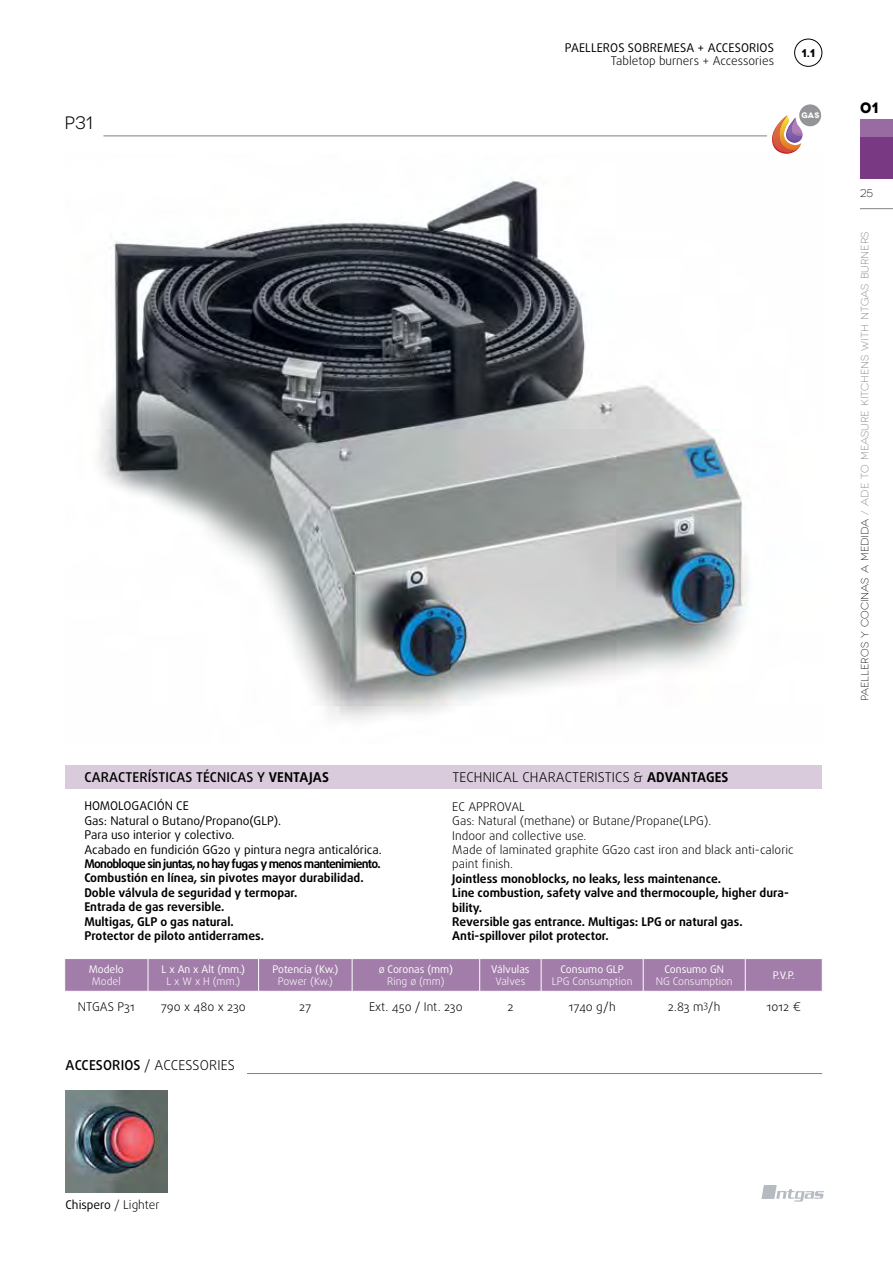
<style>
.page{position:relative;width:893px;height:1263px;background:#fff}
.page>*{position:absolute;margin:0;border:0;box-sizing:border-box;transform-origin:0 0}
.t1{font:18px "Novecentowide";color:#000}
.t2{font:700 15px "Novecentowide";color:#000}
.t3{font:300 13.65px "Daxline Pro";letter-spacing:.01em;color:#000}
.t4{font:300 13.5px "Daxline Pro";letter-spacing:.01em;color:#000}
.t5{font:500 13.5px "Daxline Pro";letter-spacing:.01em;color:#000}
.t6{font:700 12px/14.4px "Daxline Pro";color:#000}
.t7{font:300 12px/14.4px "Daxline Pro";color:#000}
.t8{font:12px/14.4px "Daxline Pro";color:#000}
.t9{font:700 11.25px "Novecentowide";color:#000}
.t10{font:300 11.25px "Novecentowide";color:#000}
.t11{font:10.5px "Daxline Pro";color:#fff}
.t12{font:300 10.5px "Daxline Pro";color:#fff}
.t13{font:300 10.5px "Novecentowide";letter-spacing:-.01em;color:#77787b}
.t14{font:700 8.1px "Novecentowide";color:#fff}
.s1{font-weight:700}
.s2{font-weight:500}
.s3{color:#000}
.s4{font-weight:300}
</style>
<div class="page">
<img style="left:65px;top:1090px;width:102px;height:102px">
<hr style="left:247px;top:1073px;width:575px;height:1px;background:#808284">
<hr style="left:103px;top:136px;width:719px;height:1px;background:#808284">
<div style="left:794px;top:39px;width:28px;height:28px;border:1px solid #000;border-radius:50%"></div>
<div style="left:65px;top:765px;width:757px;height:23px;background:#d9cbdc"></div>
<img style="left:99px;top:179px;width:649px;height:541px">
<div style="left:860px;top:130px;width:33px;height:49px;background:#793a83"></div>
<div style="left:860px;top:119px;width:33px;height:17px;background:#996ba3"></div>
<hr style="left:860px;top:208px;width:33px;height:1px;background:#808284">
<svg style="left:761px;top:1185px;width:63px;height:16px"></svg>
<svg style="left:65px;top:959px;width:757px;height:32px;background:#a27ea9"></svg>
<hr style="left:148px;top:959px;width:1px;height:32px;background:#fff">
<hr style="left:258px;top:959px;width:1px;height:32px;background:#fff">
<hr style="left:352px;top:959px;width:1px;height:32px;background:#fff">
<hr style="left:479px;top:959px;width:1px;height:32px;background:#fff">
<hr style="left:541px;top:959px;width:1px;height:32px;background:#fff">
<hr style="left:643px;top:959px;width:1px;height:32px;background:#fff">
<hr style="left:745px;top:959px;width:1px;height:32px;background:#fff">
<div style="left:768px;top:132px;width:54px;height:11px;background:#fff"></div>
<div style="left:799px;top:104px;width:22px;height:22px;background:#939598;border-radius:50%"></div>
<svg style="left:772px;top:115px;width:31px;height:39px"></svg>
<h1 class="t1" style="left:64px;top:113px;width:30px">P31</h1>
<p class="t8" style="left:565px;top:40px;width:211px">PAELLEROS SOBREMESA + ACCESORIOS</p>
<p class="t7" style="left:611px;top:54px;width:165px">Tabletop burners + Accessories</p>
<p class="t9" style="left:801px;top:46px;width:15px">1.1</p>
<p class="t14" style="left:801px;top:111px;width:19px">GAS</p>
<p class="t5" style="left:84px;top:768px;width:246px">CARACTERÍSTICAS TÉCNICAS Y <span class="s1">VENTAJAS</span></p>
<p class="t8" style="left:84px;top:799px;width:299px">HOMOLOGACIÓN CE<br>Gas: Natural o Butano/Propano(GLP).<br>Para uso interior y colectivo.<br>Acabado en fundición GG20 y pintura negra anticalórica.</p>
<p class="t6" style="left:84px;top:857px;width:298px">Monobloque sin juntas, no hay fugas y menos mantenimiento.<br>Combustión en línea, sin pivotes mayor durabilidad.<br>Doble válvula de seguridad y termopar.<br>Entrada de gas reversible.<br>Multigas, GLP o gas natural.<br>Protector de piloto antiderrames.</p>
<p class="t4" style="left:452px;top:768px;width:278px">TECHNICAL CHARACTERISTICS &amp; <span class="s1">ADVANTAGES</span></p>
<p class="t7" style="left:452px;top:799px;width:343px">EC APPROVAL<br>Gas: Natural (methane) or Butane/Propane(LPG).<br>Indoor and collective use.<br>Made of laminated graphite GG20 cast iron and black anti-caloric paint finish.</p>
<p class="t6" style="left:452px;top:871px;width:338px">Jointless monoblocks, no leaks, less maintenance.<br>Line combustion, safety valve and thermocouple, higher dura&shy;bility.<br>Reversible gas entrance. Multigas: LPG or natural gas.<br>Anti-spillover pilot protector.</p>
<p class="t11" style="left:89px;top:962px;width:37px">Modelo</p>
<p class="t12" style="left:92px;top:974px;width:30px">Model</p>
<p class="t11" style="left:162px;top:962px;width:85px">L x An x Alt (mm.)</p>
<p class="t12" style="left:166px;top:974px;width:75px">L x W x H (mm.)</p>
<p class="t11" style="left:272px;top:962px;width:67px">Potencia (Kw.)</p>
<p class="t12" style="left:278px;top:974px;width:57px">Power (Kw.)</p>
<p class="t11" style="left:379px;top:962px;width:76px">ø Coronas (mm)</p>
<p class="t12" style="left:387px;top:974px;width:59px">Ring ø (mm)</p>
<p class="t11" style="left:491px;top:962px;width:40px">Válvulas</p>
<p class="t12" style="left:495px;top:974px;width:31px">Valves</p>
<p class="t11" style="left:560px;top:962px;width:65px">Consumo GLP</p>
<p class="t12" style="left:552px;top:974px;width:82px">LPG Consumption</p>
<p class="t11" style="left:664px;top:962px;width:61px">Consumo GN</p>
<p class="t12" style="left:656px;top:974px;width:79px">NG Consumption</p>
<p class="t11" style="left:773px;top:968px;width:24px">P.V.P.</p>
<p class="t7" style="left:78px;top:1000px;width:58px">NTGAS P31</p>
<p class="t7" style="left:161px;top:1000px;width:87px">790 x 480 x 230</p>
<p class="t7" style="left:299px;top:1000px;width:14px">27</p>
<p class="t7" style="left:369px;top:1000px;width:95px">Ext. 450 / Int. 230</p>
<p class="t7" style="left:507px;top:1000px;width:7px">2</p>
<p class="t7" style="left:569px;top:1000px;width:49px">1740 g/h</p>
<p class="t7" style="left:668px;top:1000px;width:54px">2.83 m<sup>3</sup>/h</p>
<p class="t7" style="left:766px;top:1000px;width:36px">1012 €</p>
<p class="t3" style="left:66px;top:1056px;width:171px"><span class="s2">ACCESORIOS</span> / ACCESSORIES</p>
<p class="t2" style="left:860px;top:99px;width:20px">01</p>
<p class="t10" style="left:860px;top:187px;width:15px">25</p>
<p class="t13" style="left:859px;top:701px;width:471px;rotate:-90deg"><span class="s3">Paelleros y cocinas a medida</span> / ade to measure kitchens with NTGAS burners</p>
<p class="t8" style="left:65px;top:1197px;width:96px">Chispero <span class="s4">/ Lighter</span></p>
</div>
